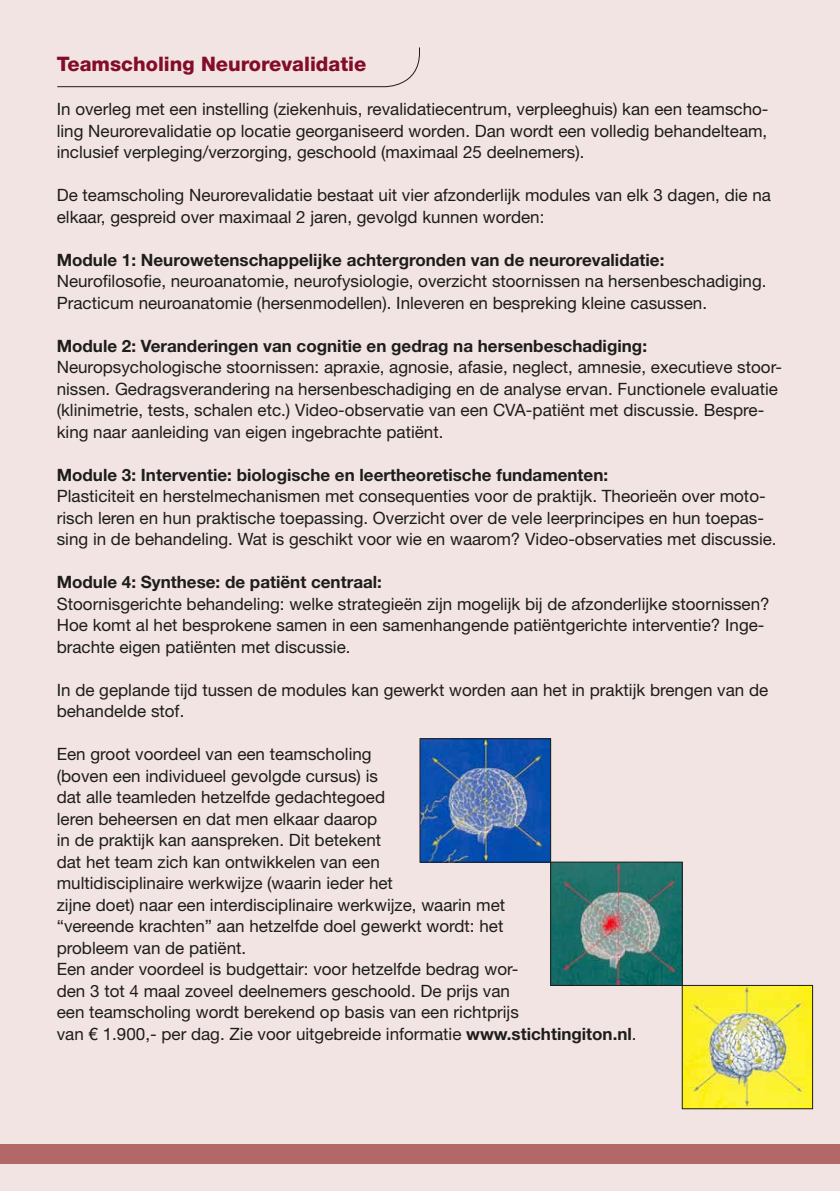
<style>
.page{position:relative;width:840px;height:1191px;background:#fff}
.page>*{position:absolute;margin:0;border:0;box-sizing:border-box;transform-origin:0 0}
.t1{font:800 20px "Helvetica Neue LT Std";color:#830d28}
.t2{font:17px/21.6px "Helvetica Neue LT Std";color:#1d1d1b}
.t3{font:700 17px "Helvetica Neue LT Std";color:#1d1d1b}
.s1{font-weight:700}
</style>
<div class="page">
<div style="left:0;top:0;width:839px;height:1191px;background:#f2e4e3"></div>
<svg style="left:57px;top:47px;width:363px;height:41px"></svg>
<div style="left:0;top:1144px;width:839px;height:20px;background:#b26769"></div>
<img style="left:552px;top:863px;width:128px;height:121px">
<div style="left:550px;top:861px;width:132px;height:125px;border:1px solid #1d1d1b"></div>
<img style="left:683px;top:987px;width:127px;height:120px">
<div style="left:681px;top:985px;width:131px;height:124px;border:1px solid #1d1d1b"></div>
<img style="left:421px;top:740px;width:128px;height:120px">
<div style="left:419px;top:738px;width:132px;height:124px;border:1px solid #1d1d1b"></div>
<p class="t1" style="left:57px;top:52px;width:311px">Teamscholing Neurorevalidatie</p>
<p class="t2" style="left:57px;top:98px;width:712px;text-align:justify">In overleg met een instelling (ziekenhuis, revalidatiecentrum, verpleeghuis) kan een teamscho&shy;ling Neurorevalidatie op locatie georganiseerd worden. Dan wordt een volledig behandelteam, inclusief verpleging/verzorging, geschoold (maximaal 25 deelnemers).</p>
<p class="t2" style="left:57px;top:184px;width:715px">De teamscholing Neurorevalidatie bestaat uit vier afzonderlijk modules van elk 3 dagen, die na elkaar, gespreid over maximaal 2 jaren, gevolgd kunnen worden:</p>
<p class="t3" style="left:57px;top:249px;width:608px">Module 1: Neurowetenschappelijke achtergronden van de neurorevalidatie:</p>
<p class="t2" style="left:57px;top:270px;width:711px">Neurofilosofie, neuroanatomie, neurofysiologie, overzicht stoornissen na hersenbeschadiging.<br>Practicum neuroanatomie (hersenmodellen). Inleveren en bespreking kleine casussen.</p>
<p class="t3" style="left:57px;top:335px;width:591px">Module 2: Veranderingen van cognitie en gedrag na hersenbeschadiging:</p>
<p class="t2" style="left:57px;top:356px;width:726px">Neuropsychologische stoornissen: apraxie, agnosie, afasie, neglect, amnesie, executieve stoor&shy;nissen. Gedragsverandering na hersenbeschadiging en de analyse ervan. Functionele evaluatie (klinimetrie, tests, schalen etc.) Video-observatie van een CVA-patiënt met discussie. Bespre&shy;king naar aanleiding van eigen ingebrachte patiënt.</p>
<p class="t3" style="left:57px;top:464px;width:552px">Module 3: Interventie: biologische en leertheoretische fundamenten:</p>
<p class="t2" style="left:57px;top:485px;width:721px">Plasticiteit en herstelmechanismen met consequenties voor de praktijk. Theorieën over moto&shy;risch leren en hun praktische toepassing. Overzicht over de vele leerprincipes en hun toepas&shy;sing in de behandeling. Wat is geschikt voor wie en waarom? Video-observaties met discussie.</p>
<p class="t3" style="left:57px;top:571px;width:326px">Module 4: Synthese: de patiënt centraal:</p>
<p class="t2" style="left:57px;top:592px;width:714px">Stoornisgerichte behandeling: welke strategieën zijn mogelijk bij de afzonderlijke stoornissen?<br>Hoe komt al het besprokene samen in een samenhangende patiëntgerichte interventie? Inge&shy;brachte eigen patiënten met discussie.</p>
<p class="t2" style="left:57px;top:678px;width:712px">In de geplande tijd tussen de modules kan gewerkt worden aan het in praktijk brengen van de behandelde stof.</p>
<p class="t2" style="left:57px;top:743px;width:581px">Een groot voordeel van een teamscholing<br>(boven een individueel gevolgde cursus) is<br>dat alle teamleden hetzelfde gedachtegoed<br>leren beheersen en dat men elkaar daarop<br>in de praktijk kan aanspreken. Dit betekent<br>dat het team zich kan ontwikkelen van een<br>multidisciplinaire werkwijze (waarin ieder het<br>zijne doet) naar een interdisciplinaire werkwijze, waarin met<br>“vereende krachten” aan hetzelfde doel gewerkt wordt: het<br>probleem van de patiënt.<br>Een ander voordeel is budgettair: voor hetzelfde bedrag wor-<br>den 3 tot 4 maal zoveel deelnemers geschoold. De prijs van<br>een teamscholing wordt berekend op basis van een richtprijs<br>van € 1.900,- per dag. Zie voor uitgebreide informatie <span class="s1">www.stichtingiton.nl</span>.</p>
</div>
